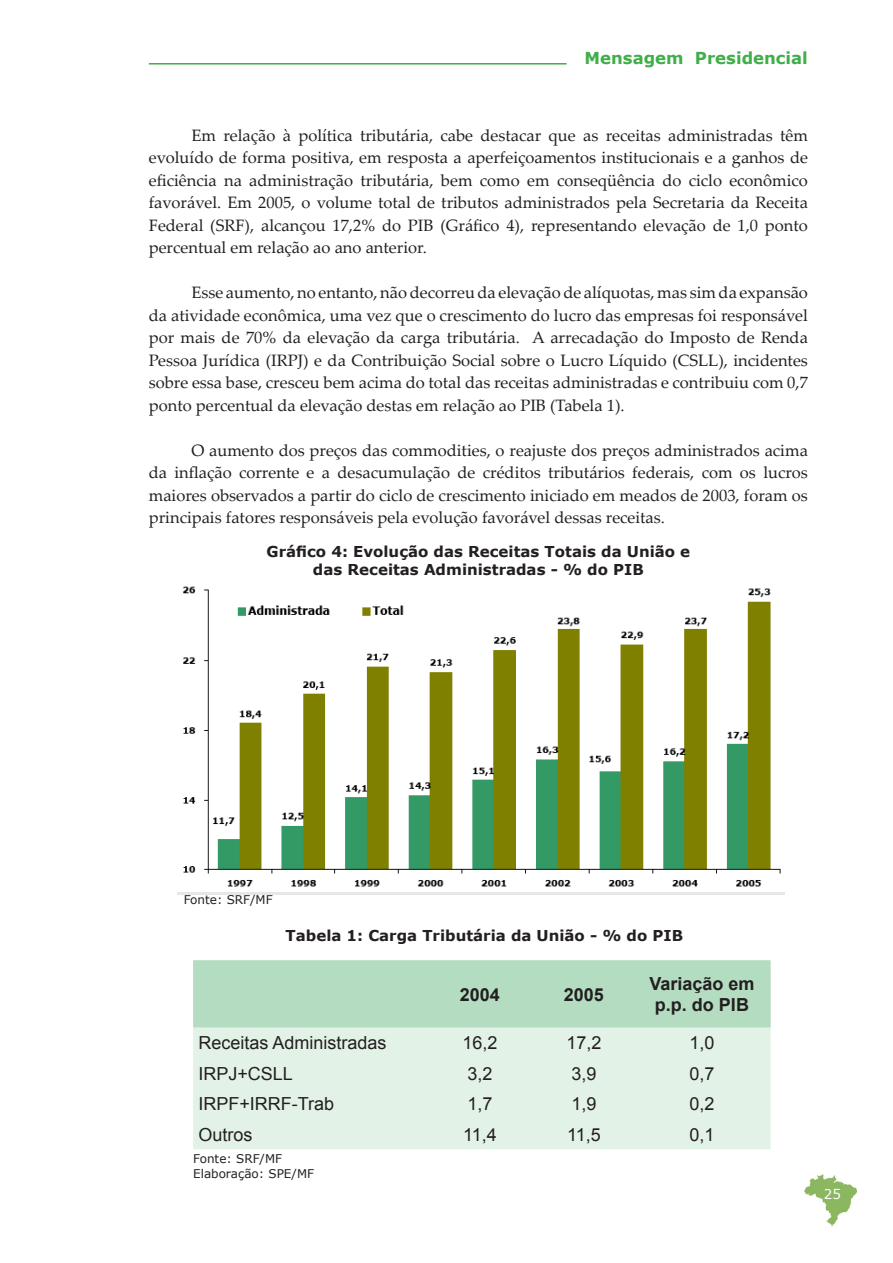
<style>
.page{position:relative;width:893px;height:1263px;background:#fff}
.page>*{position:absolute;margin:0;border:0;box-sizing:border-box;transform-origin:0 0}
.t1{font:18px "Arial";color:#231f20}
.t2{font:700 18px/21.6px "Arial";color:#231f20;text-align:center}
.t3{font:16.5px/22.5px "Palatino Linotype";color:#231f20;text-align:justify}
.t4{font:700 16.5px "Verdana";color:#40ae49}
.t5{font:700 15px "Verdana";color:#231f20}
.t6{font:13.5px "Verdana";color:#fff}
.t7{font:12px "Verdana";color:#231f20}
</style>
<div class="page">
<hr style="left:149px;top:63px;width:418px;height:2px;background:#40ae49">
<img style="left:805px;top:1175px;width:51px;height:51px">
<img style="left:183px;top:586px;width:598px;height:301px">
<div style="left:193px;top:960px;width:578px;height:68px;background:#b3dcc0"></div>
<div style="left:193px;top:1028px;width:578px;height:121px;background:#e3f2e7"></div>
<p class="t4" style="left:585px;top:48px;width:225px">Mensagem Presidencial</p>
<p class="t3" style="left:149px;top:123px;width:661px;text-indent:43px">Em relação à política tributária, cabe destacar que as receitas administradas têm evoluído de forma positiva, em resposta a aperfeiçoamentos institucionais e a ganhos de eficiência na administração tributária, bem como em conseqüência do ciclo econômico favorável. Em 2005, o volume total de tributos administrados pela Secretaria da Receita Federal (SRF), alcançou 17,2% do PIB (Gráfico 4), representando elevação de 1,0 ponto percentual em relação ao ano anterior.</p>
<p class="t3" style="left:149px;top:281px;width:661px;text-indent:43px">Esse aumento, no entanto, não decorreu da elevação de alíquotas, mas sim da expansão da atividade econômica, uma vez que o crescimento do lucro das empresas foi responsável por mais de 70% da elevação da carga tributária. A arrecadação do Imposto de Renda Pessoa Jurídica (IRPJ) e da Contribuição Social sobre o Lucro Líquido (CSLL), incidentes sobre essa base, cresceu bem acima do total das receitas administradas e contribuiu com 0,7 ponto percentual da elevação destas em relação ao PIB (Tabela 1).</p>
<p class="t3" style="left:149px;top:438px;width:661px;text-indent:43px">O aumento dos preços das commodities, o reajuste dos preços administrados acima da inflação corrente e a desacumulação de créditos tributários federais, com os lucros maiores observados a partir do ciclo de crescimento iniciado em meados de 2003, foram os principais fatores responsáveis pela evolução favorável dessas receitas.</p>
<p class="t5" style="left:267px;top:542px;width:425px">Gráfico 4: Evolução das Receitas Totais da União e</p>
<p class="t5" style="left:313px;top:560px;width:332px">das Receitas Administradas - % do PIB</p>
<p class="t7" style="left:184px;top:892px;width:90px">Fonte: SRF/MF</p>
<p class="t5" style="left:286px;top:926px;width:399px">Tabela 1: Carga Tributária da União - % do PIB</p>
<p class="t2" style="left:460px;top:984px;width:42px">2004</p>
<p class="t2" style="left:564px;top:984px;width:42px">2005</p>
<p class="t2" style="left:649px;top:973px;width:107px">Variação em p.p. do PIB</p>
<p class="t1" style="left:198px;top:1031px;width:190px">Receitas Administradas</p>
<p class="t1" style="left:462px;top:1031px;width:37px">16,2</p>
<p class="t1" style="left:566px;top:1031px;width:37px">17,2</p>
<p class="t1" style="left:689px;top:1031px;width:27px">1,0</p>
<p class="t1" style="left:198px;top:1062px;width:96px">IRPJ+CSLL</p>
<p class="t1" style="left:467px;top:1062px;width:27px">3,2</p>
<p class="t1" style="left:571px;top:1062px;width:27px">3,9</p>
<p class="t1" style="left:689px;top:1062px;width:27px">0,7</p>
<p class="t1" style="left:198px;top:1092px;width:137px">IRPF+IRRF-Trab</p>
<p class="t1" style="left:467px;top:1092px;width:27px">1,7</p>
<p class="t1" style="left:571px;top:1092px;width:27px">1,9</p>
<p class="t1" style="left:689px;top:1092px;width:27px">0,2</p>
<p class="t1" style="left:198px;top:1122px;width:56px">Outros</p>
<p class="t1" style="left:463px;top:1122px;width:35px">11,4</p>
<p class="t1" style="left:567px;top:1122px;width:35px">11,5</p>
<p class="t1" style="left:689px;top:1122px;width:27px">0,1</p>
<p class="t7" style="left:193px;top:1151px;width:90px">Fonte: SRF/MF</p>
<p class="t7" style="left:193px;top:1166px;width:122px">Elaboração: SPE/MF</p>
<p class="t6" style="left:824px;top:1186px;width:19px">25</p>
</div>
